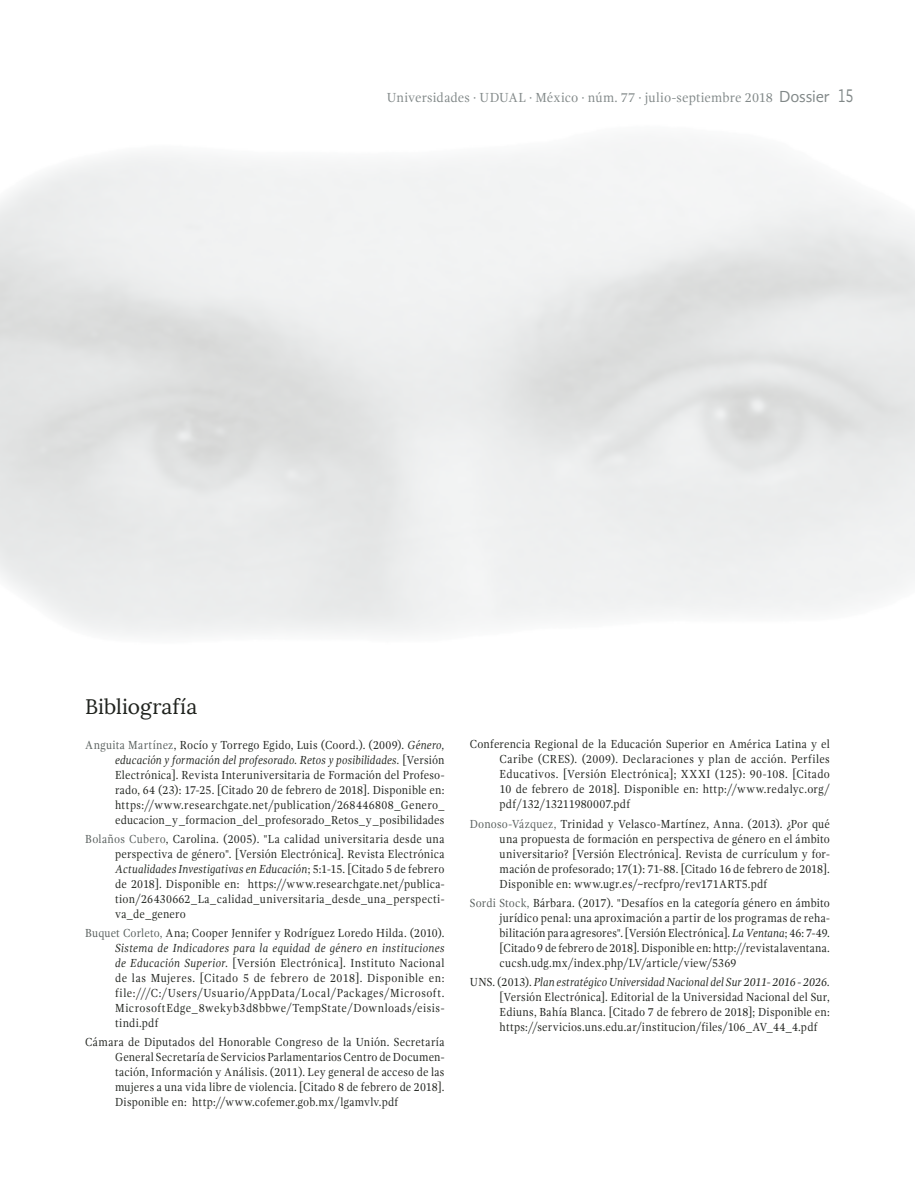
<style>
.page{position:relative;width:915px;height:1191px;background:#fff}
.page>*{position:absolute;margin:0;border:0;box-sizing:border-box;transform-origin:0 0}
.Art_-_Subtítulo_1{font:21px "Lora";letter-spacing:.005em;color:#20231e}
.t1{font:13.5px "Gandhi Serif";letter-spacing:.01em;color:#818888;scale:.95 1}
.Art_-_Bibliogrf{font:12px/15px "Gandhi Serif";letter-spacing:.02em;color:#20231e;text-align:justify;scale:.9 1}
.s1{font-family:"Gandhi Sans";font-size:16.5px}
.s2{font-family:"Gandhi Sans";font-size:19.5px}
.s3{color:#575e5c}
.s4{font-style:italic}
</style>
<div class="page">
<p class="t1" style="left:387px;top:90px;width:492px">Universidades · UDUAL · México · núm. 77 · julio-septiembre 2018 <span class="s1">Dossier</span> <span class="s2">15</span></p>
<p class="Art_-_Subtítulo_1" style="left:85px;top:694px;width:113px">Bibliografía</p>
<p class="Art_-_Bibliogrf" style="left:115px;top:737px;width:367px;text-indent:-30px"><span class="s3">Anguita Martínez</span>, Rocío y Torrego Egido, Luis (Coord.). (2009). <span class="s4">Género, educación y formación del profesorado. Retos y posibilidades.</span> [Versión Electrónica]. Revista Interuniversitaria de Formación del Profeso&shy;rado, 64 (23): 17-25. [Citado 20 de febrero de 2018]. Disponible en: https://www.researchgate.net/publication/268446808_Genero_ educacion_y_formacion_del_profesorado_Retos_y_posibilidades</p>
<p class="Art_-_Bibliogrf" style="left:115px;top:831px;width:367px;text-indent:-30px"><span class="s3">Bolaños Cubero</span>, Carolina. (2005). "La calidad universitaria desde una perspectiva de género". [Versión Electrónica]. Revista Electrónica <span class="s4">Actualidades Investigativas en Educación</span>; 5:1-15. [Citado 5 de febrero de 2018]. Disponible en: https://www.researchgate.net/publica&shy;tion/26430662_La_calidad_universitaria_desde_una_perspecti&shy;va_de_genero</p>
<p class="Art_-_Bibliogrf" style="left:115px;top:925px;width:367px;text-indent:-30px"><span class="s3">Buquet Corleto,</span> Ana; Cooper Jennifer y Rodríguez Loredo Hilda. (2010).<br><span class="s4">Sistema de Indicadores para la equidad de género en instituciones de Educación Superior.</span> [Versión Electrónica]. Instituto Nacional de las Mujeres. [Citado 5 de febrero de 2018]. Disponible en: file:///C:/Users/Usuario/AppData/Local/Packages/Microsoft.<br>MicrosoftEdge_8wekyb3d8bbwe/TempState/Downloads/eisis&shy;tindi.pdf</p>
<p class="Art_-_Bibliogrf" style="left:115px;top:1035px;width:367px;text-indent:-30px">Cámara de Diputados del Honorable Congreso de la Unión. Secretaría General Secretaría de Servicios Parlamentarios Centro de Documen&shy;tación, Información y Análisis. (2011). Ley general de acceso de las mujeres a una vida libre de violencia. [Citado 8 de febrero de 2018].<br>Disponible en: http://www.cofemer.gob.mx/lgamvlv.pdf</p>
<p class="Art_-_Bibliogrf" style="left:499px;top:737px;width:368px;text-indent:-30px">Conferencia Regional de la Educación Superior en América Latina y el Caribe (CRES). (2009). Declaraciones y plan de acción. Perfiles Educativos. [Versión Electrónica]; XXXI (125): 90-108. [Citado 10 de febrero de 2018]. Disponible en: http://www.redalyc.org/ pdf/132/13211980007.pdf</p>
<p class="Art_-_Bibliogrf" style="left:499px;top:816px;width:368px;text-indent:-30px"><span class="s3">Donoso-Vázquez,</span> Trinidad y Velasco-Martínez, Anna. (2013). ¿Por qué una propuesta de formación en perspectiva de género en el ámbito universitario? [Versión Electrónica]. Revista de currículum y for&shy;mación de profesorado; 17(1): 71-88. [Citado 16 de febrero de 2018].<br>Disponible en: www.ugr.es/~recfpro/rev171ART5.pdf</p>
<p class="Art_-_Bibliogrf" style="left:499px;top:895px;width:368px;text-indent:-30px"><span class="s3">Sordi Stock,</span> Bárbara. (2017). "Desafíos en la categoría género en ámbito jurídico penal: una aproximación a partir de los programas de reha&shy;bilitación para agresores". [Versión Electrónica]. <span class="s4">La Ventana</span>; 46: 7-49. [Citado 9 de febrero de 2018]. Disponible en: http://revistalaventana. cucsh.udg.mx/index.php/LV/article/view/5369</p>
<p class="Art_-_Bibliogrf" style="left:499px;top:974px;width:368px;text-indent:-30px">UNS. (2013). <span class="s4">Plan estratégico Universidad Nacional del Sur 2011- 2016 - 2026. </span>[Versión Electrónica]. Editorial de la Universidad Nacional del Sur, Ediuns, Bahía Blanca. [Citado 7 de febrero de 2018]; Disponible en: https://servicios.uns.edu.ar/institucion/files/106_AV_44_4.pdf</p>
</div>
